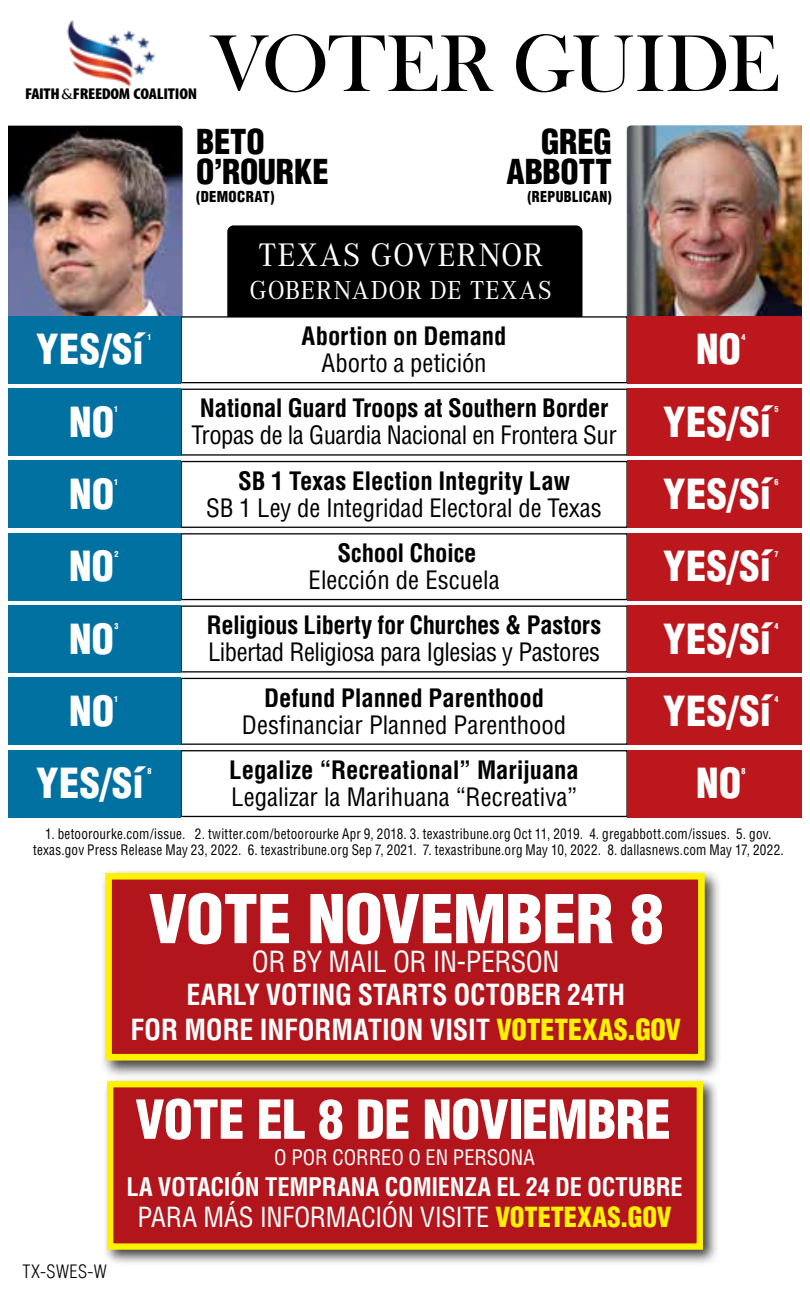
<style>
.page{position:relative;width:810px;height:1296px;background:#fff}
.page>*{position:absolute;margin:0;border:0;box-sizing:border-box;transform-origin:0 0}
.t1{font:83.25px "Bask Old Face";letter-spacing:-.005em;color:#000}
.t2{font:900 condensed 65.48px "Helvetica LT Std";letter-spacing:-.015em;color:#fff;scale:1.05 1}
.t3{font:900 condensed 52.43px "Helvetica LT Std";letter-spacing:-.015em;color:#fff}
.t4{font:900 condensed 40.5px "Helvetica LT Std";letter-spacing:.005em;color:#fff}
.t5{font:33.75px "Corporate A";letter-spacing:.035em;color:#fff}
.t6{font:900 condensed 33.52px/29.2px "Helvetica LT Std";letter-spacing:-.01em;color:#000}
.t7{font:700 condensed 28.35px/34.6px "Helvetica LT Std";letter-spacing:-.01em;color:#fff;text-align:center}
.t8{font:condensed 28.35px "Helvetica LT Std";letter-spacing:-.015em;color:#fff}
.t9{font:condensed 27px "Helvetica LT Std";letter-spacing:-.01em;color:#fff}
.t10{font:27px "Corporate A";letter-spacing:.03em;color:#fff}
.t11{font:700 condensed 24.97px "Helvetica LT Std";letter-spacing:-.01em;color:#fff}
.t12{font:condensed 24.75px "Helvetica LT Std";letter-spacing:-.005em;color:#000}
.t13{font:700 condensed 24.75px "Helvetica LT Std";letter-spacing:-.005em;color:#000}
.t14{font:condensed 20.93px "Helvetica LT Std";color:#fff}
.t15{font:300 condensed 18px "Helvetica LT Std";letter-spacing:.03em;color:#000}
.t16{font:900 condensed 15.75px "Myriad Pro";letter-spacing:-.02em;color:#000;scale:1.11 1}
.t17{font:900 condensed 14.62px "Helvetica LT Std";letter-spacing:.025em;color:#000;scale:.96 1}
.t18{font:900 condensed 14.62px "Helvetica LT Std";letter-spacing:.025em;color:#000}
.t19{font:condensed 14.17px/15.8px "Helvetica LT Std";letter-spacing:.02em;color:#000;text-align:center;scale:.93 1}
.t20{font:900 condensed 8.1px "Helvetica LT Std";color:#fff}
.s1{font-family:"Trajan Pro";font-weight:700;font-stretch:normal;font-size:13.5px}
.s2{font-weight:900;color:#fff200}
</style>
<div class="page">
<img style="left:66px;top:20px;width:90px;height:66px">
<img style="left:8px;top:126px;width:175px;height:190px">
<img style="left:627px;top:126px;width:175px;height:190px">
<div style="left:100px;top:868px;width:622px;height:210px;background:#000;opacity:.75"></div>
<div style="left:105px;top:873px;width:600px;height:188px;background:#b2151b;border:7px solid #fff200"></div>
<div style="left:227px;top:225px;width:356px;height:91px;background:#000"></div>
<div style="left:181px;top:389px;width:447px;height:67px;border:1px solid #000"></div>
<div style="left:0;top:389px;width:181px;height:67px;background:#0071a0"></div>
<div style="left:628px;top:389px;width:182px;height:67px;background:#bb171d"></div>
<div style="left:181px;top:316px;width:447px;height:67px;border:1px solid #000"></div>
<div style="left:0;top:316px;width:181px;height:67px;background:#0071a0"></div>
<div style="left:628px;top:316px;width:182px;height:67px;background:#bb171d"></div>
<div style="left:181px;top:461px;width:447px;height:67px;border:1px solid #000"></div>
<div style="left:0;top:461px;width:181px;height:67px;background:#0071a0"></div>
<div style="left:628px;top:461px;width:182px;height:67px;background:#bb171d"></div>
<div style="left:181px;top:605px;width:447px;height:68px;border:1px solid #000"></div>
<div style="left:0;top:605px;width:181px;height:68px;background:#0071a0"></div>
<div style="left:628px;top:605px;width:182px;height:68px;background:#bb171d"></div>
<div style="left:181px;top:533px;width:447px;height:67px;border:1px solid #000"></div>
<div style="left:0;top:533px;width:181px;height:67px;background:#0071a0"></div>
<div style="left:628px;top:533px;width:182px;height:67px;background:#bb171d"></div>
<div style="left:181px;top:678px;width:447px;height:67px;border:1px solid #000"></div>
<div style="left:0;top:678px;width:181px;height:67px;background:#0071a0"></div>
<div style="left:628px;top:678px;width:182px;height:67px;background:#bb171d"></div>
<div style="left:181px;top:750px;width:447px;height:67px;border:1px solid #000"></div>
<div style="left:0;top:750px;width:181px;height:67px;background:#0071a0"></div>
<div style="left:628px;top:750px;width:182px;height:67px;background:#bb171d"></div>
<div style="left:103px;top:1077px;width:617px;height:189px;background:#000;opacity:.75"></div>
<div style="left:107px;top:1081px;width:596px;height:169px;background:#b2151b;border:6px solid #fff200"></div>
<div style="left:0;top:0;width:8px;height:1296px;background:#fff"></div>
<div style="left:803px;top:0;width:7px;height:1296px;background:#fff"></div>
<h1 class="t1" style="left:211px;top:18px;width:569px">VOTER GUIDE</h1>
<h3 class="t6" style="left:196px;top:127px;width:134px">BETO<br>O’ROURKE</h3>
<p class="t18" style="left:196px;top:187px;width:80px">(DEMOCRAT)</p>
<p class="t16" style="left:25px;top:83px;width:157px">FAITH<span class="s1">&amp;</span>FREEDOM COALITION</p>
<h3 class="t6" style="left:506px;top:127px;width:107px;text-align:right">GREG<br>ABBOTT</h3>
<p class="t17" style="left:527px;top:187px;width:89px">(REPUBLICAN)</p>
<h3 class="t5" style="left:258px;top:237px;width:286px">TEXAS GOVERNOR</h3>
<h3 class="t10" style="left:250px;top:275px;width:304px">GOBERNADOR DE TEXAS</h3>
<h3 class="t13" style="left:302px;top:321px;width:206px">Abortion on Demand</h3>
<h3 class="t4" style="left:36px;top:324px;width:109px">YES/Sí</h3>
<p class="t20" style="left:147px;top:332px;width:6px">1</p>
<h3 class="t4" style="left:696px;top:324px;width:46px">NO</h3>
<p class="t20" style="left:742px;top:332px;width:6px">4</p>
<h3 class="t12" style="left:322px;top:348px;width:167px">Aborto a petición</h3>
<h3 class="t13" style="left:200px;top:393px;width:410px">National Guard Troops at Southern Border</h3>
<p class="t20" style="left:114px;top:404px;width:6px">1</p>
<h3 class="t4" style="left:663px;top:396px;width:109px">YES/Sí</h3>
<p class="t20" style="left:775px;top:404px;width:6px">5</p>
<h3 class="t4" style="left:69px;top:396px;width:46px">NO</h3>
<h3 class="t12" style="left:192px;top:420px;width:427px">Tropas de la Guardia Nacional en Frontera Sur</h3>
<h3 class="t13" style="left:238px;top:465px;width:334px">SB 1 Texas Election Integrity Law</h3>
<p class="t20" style="left:114px;top:477px;width:6px">1</p>
<h3 class="t4" style="left:663px;top:468px;width:109px">YES/Sí</h3>
<p class="t20" style="left:775px;top:477px;width:6px">6</p>
<h3 class="t4" style="left:69px;top:468px;width:46px">NO</h3>
<h3 class="t12" style="left:206px;top:492px;width:397px">SB 1 Ley de Integridad Electoral de Texas</h3>
<h3 class="t13" style="left:337px;top:538px;width:141px">School Choice</h3>
<p class="t20" style="left:114px;top:549px;width:6px">2</p>
<h3 class="t4" style="left:663px;top:541px;width:109px">YES/Sí</h3>
<p class="t20" style="left:775px;top:549px;width:6px">7</p>
<h3 class="t4" style="left:69px;top:541px;width:46px">NO</h3>
<h3 class="t12" style="left:309px;top:565px;width:193px">Elección de Escuela</h3>
<h3 class="t13" style="left:207px;top:610px;width:396px">Religious Liberty for Churches &amp; Pastors</h3>
<p class="t20" style="left:114px;top:621px;width:6px">3</p>
<h3 class="t4" style="left:663px;top:613px;width:109px">YES/Sí</h3>
<p class="t20" style="left:775px;top:621px;width:6px">4</p>
<h3 class="t4" style="left:69px;top:613px;width:46px">NO</h3>
<h3 class="t12" style="left:208px;top:637px;width:394px">Libertad Religiosa para Iglesias y Pastores</h3>
<h3 class="t13" style="left:264px;top:682px;width:282px">Defund Planned Parenthood</h3>
<p class="t20" style="left:114px;top:693px;width:6px">1</p>
<h3 class="t4" style="left:663px;top:685px;width:109px">YES/Sí</h3>
<p class="t20" style="left:775px;top:693px;width:6px">4</p>
<h3 class="t13" style="left:229px;top:754px;width:351px">Legalize “Recreational” Marijuana</h3>
<h3 class="t4" style="left:69px;top:685px;width:46px">NO</h3>
<h3 class="t12" style="left:242px;top:709px;width:326px">Desfinanciar Planned Parenthood</h3>
<h3 class="t4" style="left:36px;top:758px;width:109px">YES/Sí</h3>
<p class="t20" style="left:147px;top:766px;width:6px">8</p>
<h3 class="t4" style="left:696px;top:758px;width:46px">NO</h3>
<p class="t20" style="left:741px;top:766px;width:6px">8</p>
<h3 class="t12" style="left:231px;top:781px;width:347px">Legalizar la Marihuana “Recreativa”</h3>
<p class="t19" style="left:33px;top:826px;width:809px">1. betoorourke.com/issue. 2. twitter.com/betoorourke Apr 9, 2018. 3. texastribune.org Oct 11, 2019. 4. gregabbott.com/issues. 5. gov. texas.gov Press Release May 23, 2022. 6. texastribune.org Sep 7, 2021. 7. texastribune.org May 10, 2022. 8. dallasnews.com May 17, 2022.</p>
<h2 class="t2" style="left:149px;top:878px;width:492px">VOTE NOVEMBER 8</h2>
<h3 class="t8" style="left:252px;top:944px;width:309px">OR BY MAIL OR IN-PERSON</h3>
<h3 class="t7" style="left:130px;top:977px;width:552px">EARLY VOTING STARTS OCTOBER 24TH<br>FOR MORE INFORMATION VISIT <span class="s2">VOTETEXAS.GOV</span></h3>
<p class="t15" style="left:22px;top:1260px;width:86px">TX-SWES-W</p>
<h3 class="t3" style="left:135px;top:1086px;width:537px">VOTE EL 8 DE NOVIEMBRE</h3>
<h3 class="t14" style="left:274px;top:1144px;width:262px">O POR CORREO O EN PERSONA</h3>
<h3 class="t11" style="left:126px;top:1171px;width:558px">LA VOTACIÓN TEMPRANA COMIENZA EL 24 DE OCTUBRE</h3>
<h3 class="t9" style="left:138px;top:1200px;width:536px">PARA MÁS INFORMACIÓN VISITE <span class="s2">VOTETEXAS.GOV</span></h3>
</div>
